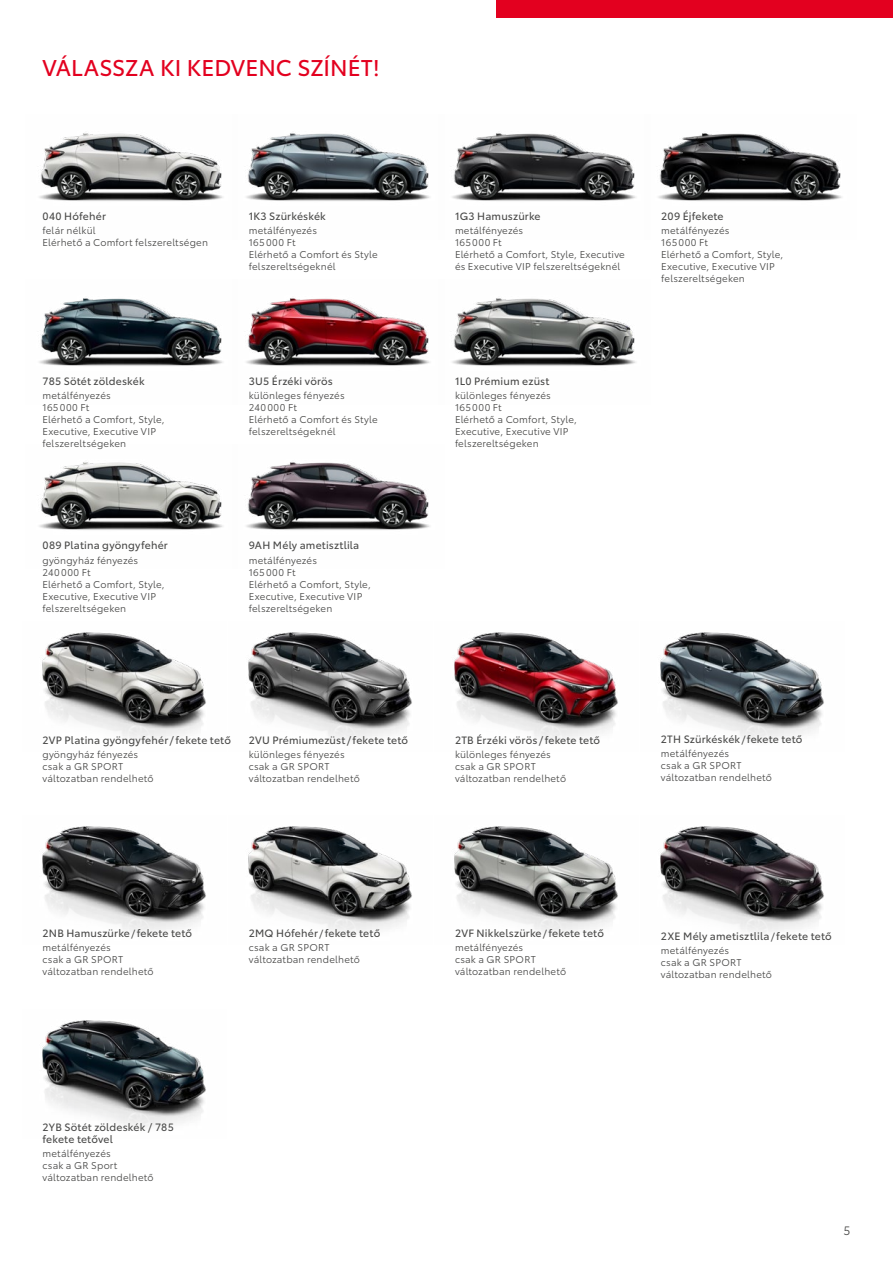
<style>
.page{position:relative;width:893px;height:1263px;background:#fff}
.page>*{position:absolute;margin:0;border:0;box-sizing:border-box;transform-origin:0 0}
.t1{font:22.5px "Toyota Type";color:#e3001f}
.t2{font:12px "Toyota Type";color:#494948}
.t3{font:10.5px/12px "Toyota Type";letter-spacing:.015em;color:#494948}
.t4{font:9.75px/12px "Toyota Type";letter-spacing:.02em;color:#494948}
.s1{font-size:9.75px}
</style>
<div class="page">
<div style="left:497px;top:0;width:396px;height:17px;background:#e3001f"></div>
<img style="left:39px;top:298px;width:184px;height:68px">
<img style="left:42px;top:1020px;width:164px;height:107px">
<img style="left:42px;top:826px;width:164px;height:107px">
<img style="left:248px;top:826px;width:164px;height:107px">
<img style="left:454px;top:826px;width:164px;height:107px">
<img style="left:660px;top:826px;width:164px;height:107px">
<img style="left:454px;top:632px;width:164px;height:108px">
<img style="left:42px;top:632px;width:164px;height:108px">
<img style="left:660px;top:632px;width:164px;height:108px">
<img style="left:248px;top:632px;width:164px;height:108px">
<img style="left:246px;top:298px;width:184px;height:68px">
<img style="left:452px;top:298px;width:184px;height:68px">
<img style="left:39px;top:462px;width:184px;height:68px">
<img style="left:246px;top:462px;width:184px;height:68px">
<img style="left:658px;top:133px;width:184px;height:68px">
<img style="left:39px;top:133px;width:184px;height:68px">
<img style="left:452px;top:133px;width:184px;height:68px">
<img style="left:246px;top:133px;width:184px;height:68px">
<h1 class="t1" style="left:43px;top:51px;width:339px">VÁLASSZA KI KEDVENC SZÍNÉT!</h1>
<p class="t3" style="left:43px;top:210px;width:65px">040 Hófehér</p>
<p class="t4" style="left:43px;top:224px;width:167px">felár nélkül<br>Elérhető a Comfort felszereltségen</p>
<p class="t3" style="left:43px;top:374px;width:104px">785 Sötét zöldeskék</p>
<p class="t4" style="left:43px;top:388px;width:124px">metálfényezés<br>165000 Ft<br>Elérhető a Comfort, Style,<br>Executive, Executive VIP felszereltségeken</p>
<p class="t3" style="left:43px;top:539px;width:127px">089 Platina gyöngyfehér</p>
<p class="t4" style="left:43px;top:553px;width:124px">gyöngyház fényezés<br>240000 Ft<br>Elérhető a Comfort, Style,<br>Executive, Executive VIP felszereltségeken</p>
<p class="t3" style="left:249px;top:210px;width:79px">1K3 Szürkéskék</p>
<p class="t4" style="left:249px;top:224px;width:130px">metálfényezés<br>165000 Ft<br>Elérhető a Comfort és Style felszereltségeknél</p>
<p class="t3" style="left:249px;top:374px;width:86px">3U5 Érzéki vörös</p>
<p class="t4" style="left:249px;top:388px;width:130px">különleges fényezés<br>240000 Ft<br>Elérhető a Comfort és Style felszereltségeknél</p>
<p class="t3" style="left:249px;top:539px;width:112px">9AH Mély ametisztlila</p>
<p class="t4" style="left:249px;top:553px;width:124px">metálfényezés<br>165000 Ft<br>Elérhető a Comfort, Style,<br>Executive, Executive VIP felszereltségeken</p>
<p class="t3" style="left:455px;top:210px;width:87px">1G3 Hamuszürke</p>
<p class="t4" style="left:455px;top:224px;width:171px">metálfényezés<br>165000 Ft<br>Elérhető a Comfort, Style, Executive és Executive VIP felszereltségeknél</p>
<p class="t3" style="left:455px;top:374px;width:96px">1L0 Prémium ezüst</p>
<p class="t4" style="left:455px;top:388px;width:124px">különleges fényezés<br>165000 Ft<br>Elérhető a Comfort, Style,<br>Executive, Executive VIP felszereltségeken</p>
<p class="t3" style="left:661px;top:210px;width:64px">209 Éjfekete</p>
<p class="t4" style="left:661px;top:224px;width:124px">metálfényezés<br>165000 Ft<br>Elérhető a Comfort, Style,<br>Executive, Executive VIP felszereltségeken</p>
<p class="t3" style="left:43px;top:733px;width:190px">2VP Platina gyöngyfehér/fekete tető</p>
<p class="t4" style="left:43px;top:747px;width:113px">gyöngyház fényezés csak a GR SPORT változatban rendelhető</p>
<p class="t3" style="left:249px;top:733px;width:161px">2VU Prémiumezüst / fekete tető</p>
<p class="t4" style="left:249px;top:747px;width:113px">különleges fényezés csak a GR SPORT változatban rendelhető</p>
<p class="t3" style="left:455px;top:733px;width:147px">2TB Érzéki vörös/fekete tető</p>
<p class="t4" style="left:455px;top:747px;width:113px">különleges fényezés csak a GR SPORT változatban rendelhető</p>
<p class="t3" style="left:661px;top:732px;width:143px">2TH Szürkéskék<span class="s1">/</span>fekete tető</p>
<p class="t4" style="left:661px;top:747px;width:113px">metálfényezés<br>csak a GR SPORT változatban rendelhető</p>
<p class="t3" style="left:43px;top:926px;width:151px">2NB Hamuszürke<span class="s1">/</span> fekete tető</p>
<p class="t4" style="left:43px;top:940px;width:113px">metálfényezés<br>csak a GR SPORT változatban rendelhető</p>
<p class="t3" style="left:249px;top:926px;width:133px">2MQ Hófehér<span class="s1">/</span>fekete tető</p>
<p class="t4" style="left:249px;top:940px;width:113px">csak a GR SPORT változatban rendelhető</p>
<p class="t3" style="left:43px;top:1120px;width:133px">2YB Sötét zöldeskék / 785 fekete tetővel</p>
<p class="t4" style="left:43px;top:1146px;width:113px">metálfényezés<br>csak a GR Sport változatban rendelhető</p>
<p class="t3" style="left:455px;top:926px;width:150px">2VF Nikkelszürke<span class="s1">/</span>fekete tető</p>
<p class="t4" style="left:455px;top:940px;width:113px">metálfényezés<br>csak a GR SPORT változatban rendelhető</p>
<p class="t3" style="left:661px;top:929px;width:172px">2XE Mély ametisztlila<span class="s1">/</span>fekete tető</p>
<p class="t4" style="left:661px;top:944px;width:113px">metálfényezés<br>csak a GR SPORT változatban rendelhető</p>
<p class="t2" style="left:843px;top:1222px;width:8px">5</p>
</div>
